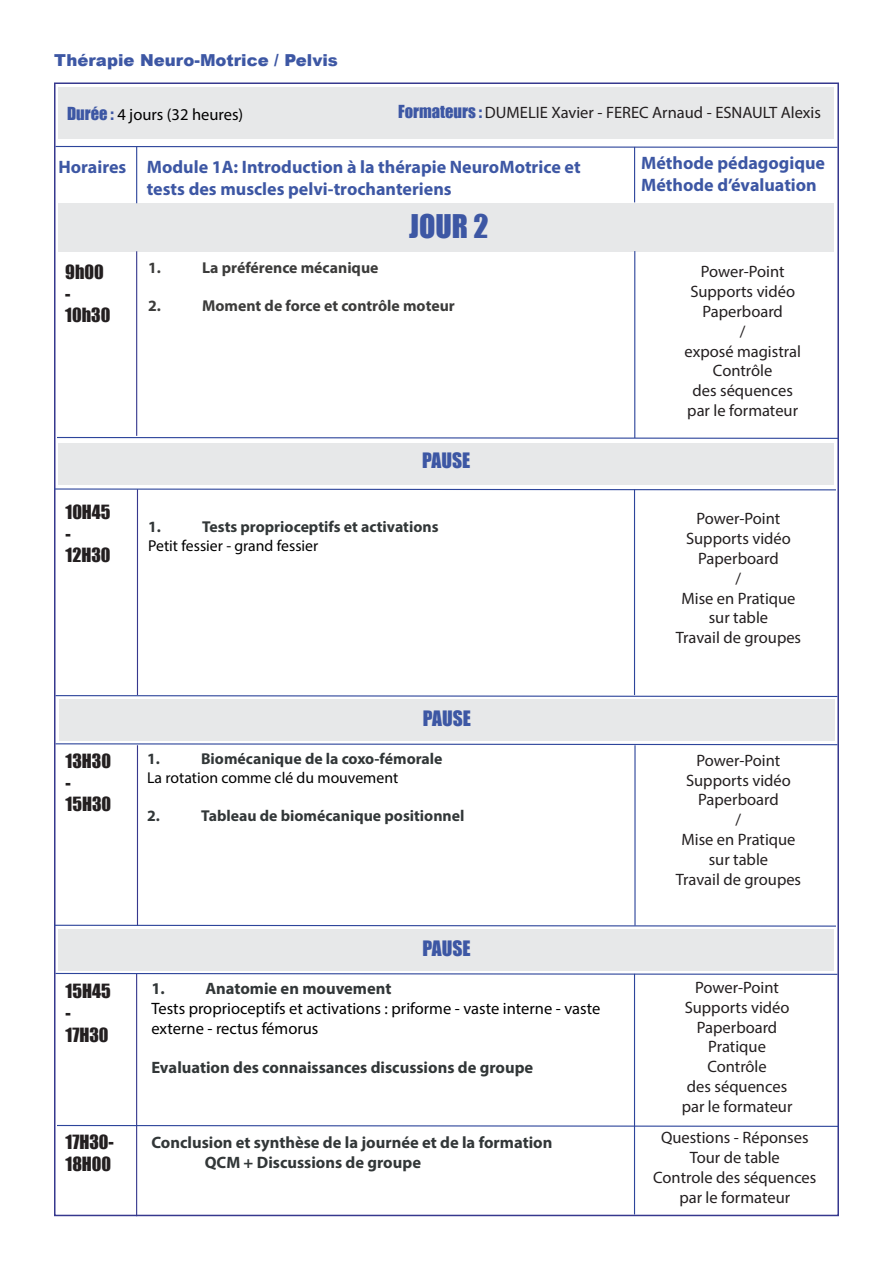
<style>
.page{position:relative;width:893px;height:1263px;background:#fff}
.page>*{position:absolute;margin:0;border:0;box-sizing:border-box;transform-origin:0 0}
.t1{font:30px "Impact";color:#3d57a4}
.t2{font:19.5px "Impact";color:#3d57a4}
.t3{font:700 18px/21.6px "Myriad Pro";color:#3d57a4}
.t4{font:18px/21.6px "Impact";color:#231f20}
.t5{font:16.5px/19.8px "Myriad Pro";color:#231f20;text-align:center}
.t6{font:700 16.5px "Myriad Pro";color:#323738}
.t7{font:16.5px/19.8px "Myriad Pro";color:#000}
.t8{font:900 16.5px "Arial";color:#3d57a4}
.t9{font:700 15.75px "Myriad Pro";color:#323738}
.t10{font:700 15.75px "Myriad Pro";color:#3c3c3b}
.t11{font:15.75px "Myriad Pro";color:#000}
.s1{font-family:"Impact";color:#3d57a4}
</style>
<div class="page">
<div style="left:59px;top:203px;width:775px;height:48px;background:#e7e8e9"></div>
<div style="left:59px;top:87px;width:775px;height:52px;background:#e7e8e9"></div>
<svg style="left:54px;top:145px;width:785px;height:3px"></svg>
<hr style="left:136px;top:147px;width:1px;height:56px;background:#2d459b">
<hr style="left:634px;top:147px;width:1px;height:55px;background:#2d459b">
<hr style="left:136px;top:251px;width:1px;height:185px;background:#36388e">
<div style="left:59px;top:443px;width:775px;height:42px;background:#e7e8e9"></div>
<hr style="left:634px;top:489px;width:1px;height:206px;background:#2d459b">
<hr style="left:137px;top:489px;width:1px;height:206px;background:#36388e">
<hr style="left:137px;top:745px;width:1px;height:180px;background:#36388e">
<hr style="left:634px;top:745px;width:2px;height:180px;background:#2d459b">
<div style="left:59px;top:929px;width:775px;height:42px;background:#e7e8e9"></div>
<hr style="left:136px;top:974px;width:1px;height:242px;background:#36388e">
<hr style="left:634px;top:974px;width:1px;height:240px;background:#2d459b">
<svg style="left:57px;top:436px;width:782px;height:3px"></svg>
<svg style="left:54px;top:488px;width:782px;height:3px"></svg>
<svg style="left:54px;top:694px;width:785px;height:4px"></svg>
<svg style="left:54px;top:743px;width:785px;height:3px"></svg>
<svg style="left:54px;top:972px;width:785px;height:3px"></svg>
<svg style="left:54px;top:924px;width:782px;height:3px"></svg>
<hr style="left:634px;top:251px;width:1px;height:187px;background:#2d459b">
<div style="left:59px;top:699px;width:776px;height:42px;background:#e7e8e9"></div>
<svg style="left:57px;top:1124px;width:782px;height:3px"></svg>
<p class="t8" style="left:54px;top:48px;width:285px">Thérapie Neuro-Motrice / Pelvis</p>
<p class="t7" style="left:67px;top:104px;width:178px"><span class="s1">Durée :</span> 4 jours (32 heures)</p>
<p class="t3" style="left:59px;top:156px;width:69px">Horaires</p>
<p class="t3" style="left:147px;top:156px;width:435px">Module 1A: Introduction à la thérapie NeuroMotrice et tests des muscles pelvi-trochanteriens</p>
<p class="t3" style="left:641px;top:152px;width:185px">Méthode pédagogique<br>Méthode d’évaluation</p>
<p class="t1" style="left:409px;top:203px;width:81px">JOUR 2</p>
<p class="t4" style="left:65px;top:261px;width:47px">9h00 -<br>10h30</p>
<p class="t10" style="left:148px;top:257px;width:14px">1.</p>
<p class="t10" style="left:202px;top:257px;width:178px">La préférence mécanique</p>
<p class="t5" style="left:398px;top:102px;width:424px"><span class="s1">Formateurs :</span> DUMELIE Xavier - FEREC Arnaud - ESNAULT Alexis</p>
<p class="t5" style="left:690px;top:262px;width:106px">Power-Point<br>Supports vidéo<br>Paperboard</p>
<p class="t5" style="left:740px;top:321px;width:7px">/</p>
<p class="t5" style="left:684px;top:341px;width:118px">exposé magistral</p>
<p class="t5" style="left:687px;top:361px;width:112px">Contrôle<br>des séquences par le formateur</p>
<p class="t10" style="left:148px;top:295px;width:14px">2.</p>
<p class="t10" style="left:202px;top:295px;width:254px">Moment de force et contrôle moteur</p>
<p class="t4" style="left:65px;top:501px;width:47px">10H45 -<br>12H30</p>
<p class="t2" style="left:422px;top:445px;width:50px">PAUSE</p>
<p class="t9" style="left:148px;top:516px;width:14px">1.</p>
<p class="t9" style="left:202px;top:516px;width:238px">Tests proprioceptifs et activations</p>
<p class="t11" style="left:148px;top:536px;width:172px">Petit fessier - grand fessier</p>
<p class="t4" style="left:65px;top:750px;width:47px">13H30 -<br>15H30</p>
<p class="t2" style="left:423px;top:703px;width:50px">PAUSE</p>
<p class="t9" style="left:147px;top:748px;width:14px">1.</p>
<p class="t9" style="left:201px;top:748px;width:243px">Biomécanique de la coxo-fémorale</p>
<p class="t11" style="left:147px;top:768px;width:253px">La rotation comme clé du mouvement</p>
<p class="t9" style="left:147px;top:805px;width:14px">2.</p>
<p class="t9" style="left:201px;top:805px;width:265px">Tableau de biomécanique positionnel</p>
<p class="t4" style="left:65px;top:980px;width:47px">15H45 -<br>17H30</p>
<p class="t2" style="left:422px;top:933px;width:50px">PAUSE</p>
<p class="t6" style="left:151px;top:978px;width:15px">1.</p>
<p class="t6" style="left:205px;top:978px;width:188px">Anatomie en mouvement</p>
<p class="t7" style="left:151px;top:998px;width:451px">Tests proprioceptifs et activations : priforme - vaste interne - vaste externe - rectus fémorus</p>
<p class="t6" style="left:151px;top:1057px;width:383px">Evaluation des connaissances discussions de groupe</p>
<p class="t5" style="left:686px;top:509px;width:106px">Power-Point<br>Supports vidéo<br>Paperboard</p>
<p class="t5" style="left:736px;top:568px;width:7px">/</p>
<p class="t5" style="left:681px;top:588px;width:116px">Mise en Pratique</p>
<p class="t5" style="left:676px;top:608px;width:127px">sur table<br>Travail de groupes</p>
<p class="t5" style="left:686px;top:750px;width:106px">Power-Point<br>Supports vidéo<br>Paperboard</p>
<p class="t5" style="left:736px;top:809px;width:7px">/</p>
<p class="t5" style="left:681px;top:829px;width:116px">Mise en Pratique</p>
<p class="t5" style="left:676px;top:849px;width:127px">sur table<br>Travail de groupes</p>
<p class="t5" style="left:682px;top:977px;width:112px">Power-Point<br>Supports vidéo<br>Paperboard<br>Pratique<br>Contrôle<br>des séquences par le formateur</p>
<p class="t4" style="left:65px;top:1130px;width:50px">17H30-<br>18H00</p>
<p class="t5" style="left:661px;top:1127px;width:149px">Questions - Réponses</p>
<p class="t6" style="left:151px;top:1132px;width:403px">Conclusion et synthèse de la journée et de la formation</p>
<p class="t6" style="left:205px;top:1151px;width:218px">QCM + Discussions de groupe</p>
<p class="t5" style="left:690px;top:1147px;width:92px">Tour de table</p>
<p class="t5" style="left:653px;top:1167px;width:165px">Controle des séquences par le formateur</p>
</div>
